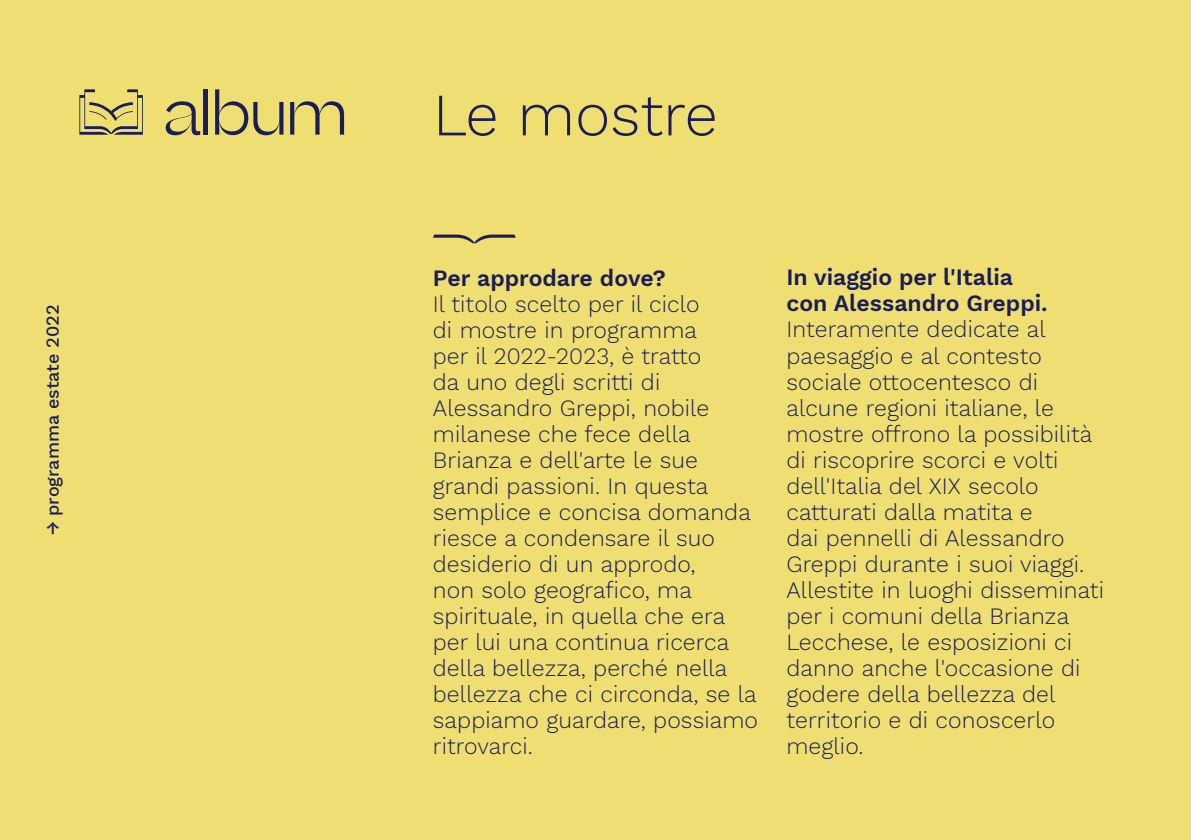
<style>
.page{position:relative;width:1191px;height:840px;background:#fff}
.page>*{position:absolute;margin:0;border:0;box-sizing:border-box;transform-origin:0 0}
.t1{font:300 60px "Work Sans";color:#1a1d56}
.t2{font:300 23px/26px "Work Sans";letter-spacing:.005em;color:#1a1d56}
.t3{font:600 23px/26px "Work Sans";color:#1a1d56}
.t4{font:500 18px "Work Sans";color:#1a1d56}
</style>
<div class="page">
<div style="left:0;top:0;width:1191px;height:839px;background:#efdf73"></div>
<svg style="left:433px;top:234px;width:83px;height:9px"></svg>
<svg style="left:166px;top:101px;width:34px;height:34px"></svg>
<hr style="left:204px;top:89px;width:4px;height:45px;background:#1a1d56">
<svg style="left:215px;top:89px;width:68px;height:46px"></svg>
<svg style="left:290px;top:101px;width:54px;height:33px"></svg>
<svg style="left:79px;top:89px;width:64px;height:46px"></svg>
<p class="t4" style="left:39px;top:535px;width:232px;rotate:-90deg">→ programma estate 2022</p>
<h1 class="t1" style="left:433px;top:69px;width:286px">Le mostre</h1>
<p class="t3" style="left:433px;top:264px;width:234px">Per approdare dove?</p>
<p class="t2" style="left:433px;top:290px;width:327px">Il titolo scelto per il ciclo<br>di mostre in programma<br>per il 2022-2023, è tratto<br>da uno degli scritti di<br>Alessandro Greppi, nobile milanese che fece della<br>Brianza e dell'arte le sue grandi passioni. In questa semplice e concisa domanda riesce a condensare il suo desiderio di un approdo,<br>non solo geografico, ma spirituale, in quella che era per lui una continua ricerca della bellezza, perché nella bellezza che ci circonda, se la sappiamo guardare, possiamo ritrovarci.</p>
<p class="t3" style="left:786px;top:263px;width:263px">In viaggio per l'Italia con Alessandro Greppi.</p>
<p class="t2" style="left:786px;top:315px;width:319px">Interamente dedicate al paesaggio e al contesto sociale ottocentesco di alcune regioni italiane, le mostre offrono la possibilità di riscoprire scorci e volti dell'Italia del XIX secolo catturati dalla matita e<br>dai pennelli di Alessandro<br>Greppi durante i suoi viaggi.<br>Allestite in luoghi disseminati per i comuni della Brianza<br>Lecchese, le esposizioni ci danno anche l'occasione di godere della bellezza del territorio e di conoscerlo meglio.</p>
</div>
